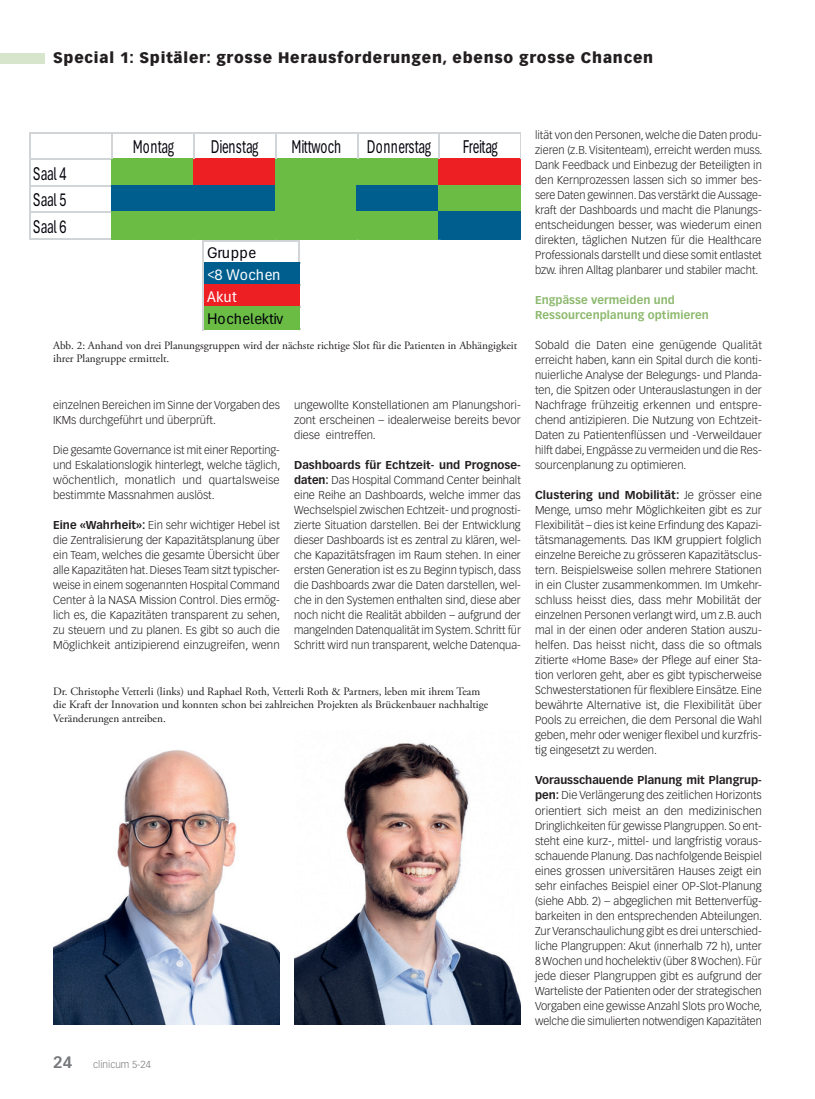
<style>
.page{position:relative;width:815px;height:1099px;background:#fff}
.page>*{position:absolute;margin:0;border:0;box-sizing:border-box;transform-origin:0 0}
.t1{font:19.5px/26.5px "Aptos Narrow 1900000 5 b 1249";letter-spacing:-.025em;color:#000109;text-align:justify;scale:.71 1}
.t2{font:19.5px "Aptos Narrow 1900000 5 b 1249";letter-spacing:.01em;color:#000109;scale:.71 1}
.t3{font:16.25px "Aptos Narrow 1900000 5 b 1249";letter-spacing:-.01em;color:#000109}
.t4{font:16.25px/22.1px "Aptos Narrow 1900000 5 b 1249";letter-spacing:.01em;color:#fff}
.t5{font:900 15px "Vectora LT Std";letter-spacing:.05em;color:#231f20}
.Lauftext{font:300 11.25px/15px "Vectora LT Std";color:#231f20;text-align:justify}
.Legende{font:11.25px/13.5px "Adobe Garamond Pro";color:#231f20}
.ZT_Special{font:700 11.25px/15px "Vectora LT Std";letter-spacing:.005em;color:#8db96e}
.t6{font:300 10px "Vectora LT Std";color:#76787b}
.s1{font-weight:700}
.s2{font-weight:700;font-size:16.25px}
</style>
<div class="page">
<div style="left:0;top:53px;width:45px;height:10px;background:#d8e5cd"></div>
<hr style="left:203px;top:240px;width:1px;height:90px;background:#d2d5d7">
<div style="left:204px;top:262px;width:96px;height:24px;background:#005e8e"></div>
<div style="left:204px;top:284px;width:96px;height:24px;background:#ee1f23"></div>
<div style="left:204px;top:306px;width:96px;height:24px;background:#6abc45"></div>
<svg style="left:299px;top:241px;width:1px;height:21px"></svg>
<hr style="left:203px;top:240px;width:97px;height:1px;background:#d2d5d7">
<div style="left:111px;top:158px;width:83px;height:29px;background:#6abc45"></div>
<div style="left:193px;top:158px;width:83px;height:29px;background:#ee1f23"></div>
<div style="left:275px;top:158px;width:165px;height:29px;background:#6abc45"></div>
<div style="left:439px;top:158px;width:82px;height:29px;background:#ee1f23"></div>
<div style="left:111px;top:185px;width:165px;height:28px;background:#005e8e"></div>
<div style="left:275px;top:185px;width:83px;height:28px;background:#6abc45"></div>
<div style="left:357px;top:185px;width:83px;height:28px;background:#005e8e"></div>
<div style="left:439px;top:185px;width:82px;height:28px;background:#6abc45"></div>
<div style="left:111px;top:211px;width:329px;height:29px;background:#6abc45"></div>
<div style="left:439px;top:211px;width:82px;height:29px;background:#005e8e"></div>
<hr style="left:29px;top:158px;width:82px;height:2px;background:#d2d5d7">
<hr style="left:111px;top:132px;width:2px;height:26px;background:#d2d5d7">
<svg style="left:193px;top:134px;width:1px;height:24px"></svg>
<svg style="left:275px;top:134px;width:1px;height:24px"></svg>
<svg style="left:357px;top:134px;width:1px;height:24px"></svg>
<svg style="left:439px;top:134px;width:1px;height:24px"></svg>
<hr style="left:29px;top:185px;width:82px;height:2px;background:#d2d5d7">
<hr style="left:29px;top:211px;width:82px;height:2px;background:#d2d5d7">
<hr style="left:29px;top:238px;width:82px;height:2px;background:#d2d5d7">
<hr style="left:29px;top:132px;width:2px;height:108px;background:#d2d5d7">
<hr style="left:29px;top:132px;width:492px;height:2px;background:#d2d5d7">
<img style="left:53px;top:750px;width:227px;height:274px">
<img style="left:294px;top:742px;width:227px;height:282px">
<h3 class="t5" style="left:53px;top:49px;width:602px">Special 1: Spitäler: grosse Herausforderungen, ebenso grosse Chancen</h3>
<h1 class="t1" style="left:33px;top:159px;width:49px">Saal 4<br>Saal 5<br>Saal 6</h1>
<h1 class="t1" style="left:133px;top:133px;width:60px">Montag</h1>
<h1 class="t1" style="left:211px;top:133px;width:69px">Dienstag</h1>
<h1 class="t1" style="left:291px;top:133px;width:72px">Mittwoch</h1>
<h1 class="t2" style="left:367px;top:133px;width:92px">Donnerstag</h1>
<h1 class="t1" style="left:463px;top:133px;width:51px">Freitag</h1>
<h2 class="t3" style="left:207px;top:241px;width:51px">Gruppe</h2>
<h2 class="t4" style="left:207px;top:263px;width:75px">&lt;8 Wochen<br>Akut</h2>
<h2 class="t3" style="left:207px;top:308px;width:78px">Hochelektiv</h2>
<p class="Legende" style="left:53px;top:339px;width:466px">Abb. 2: Anhand von drei Planungsgruppen wird der nächste richtige Slot für die Patienten in Abhängigkeit ihrer Plangruppe ermittelt.</p>
<p class="Lauftext" style="left:53px;top:398px;width:228px">einzelnen Bereichen im Sinne der Vorgaben des<br>IKMs durchgeführt und überprüft.</p>
<p class="Lauftext" style="left:53px;top:443px;width:229px">Die gesamte Governance ist mit einer Reporting&shy;und Eskalationslogik hinterlegt, welche täglich, wöchentlich, monatlich und quartalsweise bestimmte Massnahmen auslöst.</p>
<p class="Lauftext" style="left:53px;top:518px;width:229px"><span class="s1">Eine «Wahrheit»:</span> Ein sehr wichtiger Hebel ist die Zentralisierung der Kapazitätsplanung über ein Team, welches die gesamte Übersicht über alle Kapazitäten hat. Dieses Team sitzt typischer&shy;weise in einem sogenannten Hospital Command Center à la NASA Mission Control. Dies ermög&shy;lich es, die Kapazitäten transparent zu sehen, zu steuern und zu planen. Es gibt so auch die Möglichkeit antizipierend einzugreifen, wenn</p>
<p class="Lauftext" style="left:294px;top:398px;width:228px">ungewollte Konstellationen am Planungshori&shy;zont erscheinen – idealerweise bereits bevor diese eintreffen.</p>
<p class="Lauftext" style="left:294px;top:458px;width:228px"><span class="s1">Dashboards für Echtzeit- und Prognose&shy;daten:</span> Das Hospital Command Center beinhalt eine Reihe an Dashboards, welche immer das Wechselspiel zwischen Echtzeit- und prognosti&shy;zierte Situation darstellen. Bei der Entwicklung dieser Dashboards ist es zentral zu klären, wel&shy;che Kapazitätsfragen im Raum stehen. In einer ersten Generation ist es zu Beginn typisch, dass die Dashboards zwar die Daten darstellen, wel&shy;che in den Systemen enthalten sind, diese aber noch nicht die Realität abbilden – aufgrund der mangelnden Datenqualität im System. Schritt für Schritt wird nun transparent, welche Datenqua-</p>
<p class="Legende" style="left:53px;top:685px;width:437px">Dr. Christophe Vetterli (links) und Raphael Roth, Vetterli Roth &amp; Partners, leben mit ihrem Team die Kraft der Innovation und konnten schon bei zahlreichen Projekten als Brückenbauer nachhaltige<br>Veränderungen antreiben.</p>
<p class="t6" style="left:53px;top:1058px;width:99px"><span class="s2">24</span> clinicum 5-24</p>
<p class="Lauftext" style="left:535px;top:128px;width:229px">lität von den Personen, welche die Daten produ&shy;zieren (z.B. Visitenteam), erreicht werden muss.<br>Dank Feedback und Einbezug der Beteiligten in den Kernprozessen lassen sich so immer bes&shy;sere Daten gewinnen. Das verstärkt die Aussage&shy;kraft der Dashboards und macht die Planungs&shy;entscheidungen besser, was wiederum einen direkten, täglichen Nutzen für die Healthcare Professionals darstellt und diese somit entlastet bzw. ihren Alltag planbarer und stabiler macht.</p>
<p class="ZT_Special" style="left:535px;top:293px;width:176px">Engpässe vermeiden und<br>Ressourcenplanung optimieren</p>
<p class="Lauftext" style="left:535px;top:338px;width:228px">Sobald die Daten eine genügende Qualität erreicht haben, kann ein Spital durch die konti&shy;nuierliche Analyse der Belegungs- und Planda&shy;ten, die Spitzen oder Unterauslastungen in der Nachfrage frühzeitig erkennen und entspre&shy;chend antizipieren. Die Nutzung von Echtzeit-Daten zu Patientenflüssen und -Verweildauer hilft dabei, Engpässe zu vermeiden und die Res&shy;sourcenplanung zu optimieren.</p>
<p class="Lauftext" style="left:535px;top:488px;width:228px"><span class="s1">Clustering und Mobilität:</span> Je grösser eine Menge, umso mehr Möglichkeiten gibt es zur Flexibilität – dies ist keine Erfindung des Kapazi&shy;tätsmanagements. Das IKM gruppiert folglich einzelne Bereiche zu grösseren Kapazitätsclus&shy;tern. Beispielsweise sollen mehrere Stationen in ein Cluster zusammenkommen. Im Umkehr&shy;schluss heisst dies, dass mehr Mobilität der einzelnen Personen verlangt wird, um z.B. auch mal in der einen oder anderen Station auszu&shy;helfen. Das heisst nicht, dass die so oftmals zitierte «Home Base» der Pflege auf einer Sta&shy;tion verloren geht, aber es gibt typischerweise Schwesterstationen für flexiblere Einsätze. Eine bewährte Alternative ist, die Flexibilität über Pools zu erreichen, die dem Personal die Wahl geben, mehr oder weniger flexibel und kurzfris&shy;tig eingesetzt zu werden.</p>
<p class="Lauftext" style="left:535px;top:773px;width:229px"><span class="s1">Vorausschauende Planung mit Plangrup&shy;pen:</span> Die Verlängerung des zeitlichen Horizonts orientiert sich meist an den medizinischen Dringlichkeiten für gewisse Plangruppen. So ent&shy;steht eine kurz-, mittel- und langfristig voraus&shy;schauende Planung. Das nachfolgende Beispiel eines grossen universitären Hauses zeigt ein sehr einfaches Beispiel einer OP-Slot-Planung (siehe Abb. 2) – abgeglichen mit Bettenverfüg&shy;barkeiten in den entsprechenden Abteilungen.<br>Zur Veranschaulichung gibt es drei unterschied&shy;liche Plangruppen: Akut (innerhalb 72 h), unter 8 Wochen und hochelektiv (über 8 Wochen). Für jede dieser Plangruppen gibt es aufgrund der Warteliste der Patienten oder der strategischen Vorgaben eine gewisse Anzahl Slots pro Woche, welche die simulierten notwendigen Kapazitäten</p>
</div>
